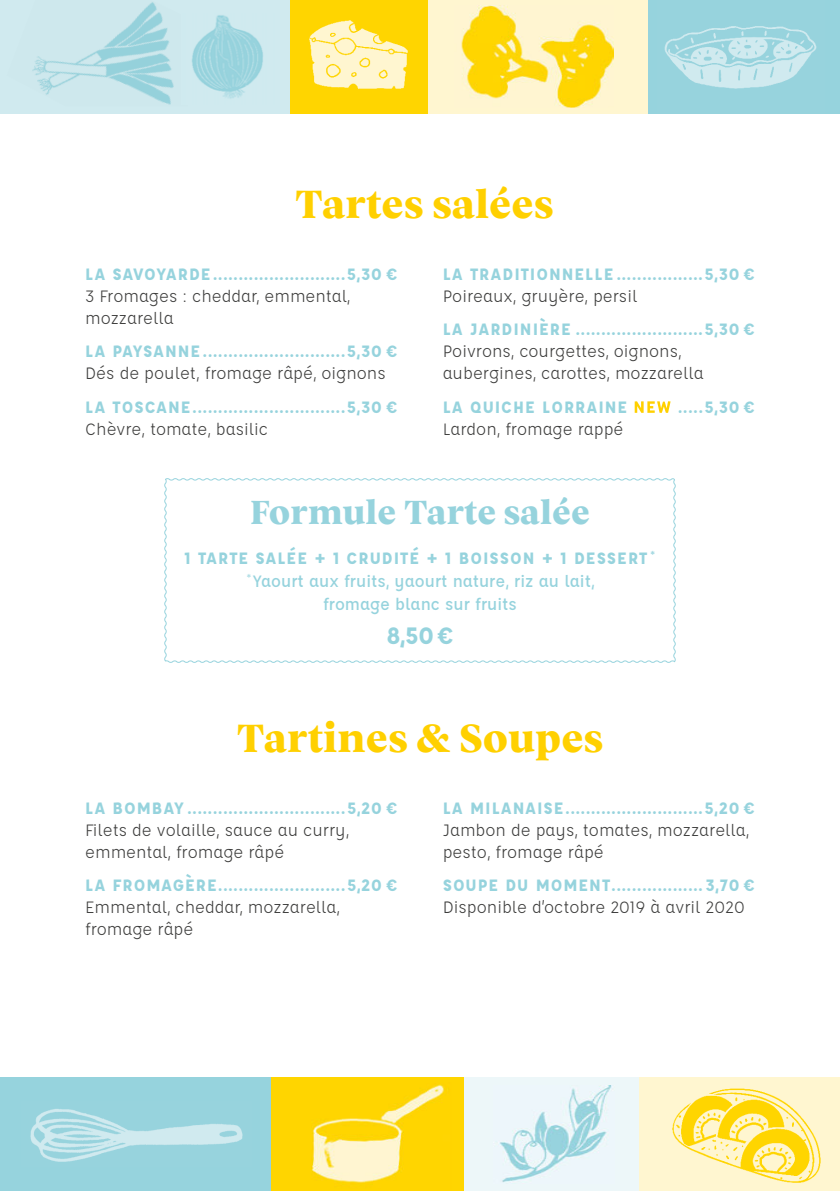
<style>
.page{position:relative;width:840px;height:1191px;background:#fff}
.page>*{position:absolute;margin:0;border:0;box-sizing:border-box;transform-origin:0 0}
.t1{font:800 40px "TRY Vesterbro";color:#ffd000}
.t2{font:800 34px "TRY Vesterbro";color:#96d3dd}
.t3{font:700 26px "Affogato";color:#96d3dd}
.t4{font:700 18px "Affogato";letter-spacing:.05em;color:#96d3dd}
.t5{font:18px/22px "Affogato";color:#3c3c3b}
.t6{font:500 18px/23px "Affogato";color:#96d3dd;text-align:center}
.s1{font-weight:700}
</style>
<div class="page">
<div style="left:0;top:0;width:290px;height:113px;background:#d0eaef"></div>
<div style="left:633px;top:1078px;width:206px;height:113px;background:#fff6d0"></div>
<div style="left:428px;top:0;width:220px;height:113px;background:#fff6d0"></div>
<div style="left:648px;top:0;width:191px;height:113px;background:#96d3dd"></div>
<div style="left:0;top:1078px;width:271px;height:113px;background:#96d3dd"></div>
<div style="left:271px;top:1078px;width:193px;height:113px;background:#ffd500"></div>
<div style="left:464px;top:1078px;width:175px;height:113px;background:#edf7f9"></div>
<img style="left:311px;top:1084px;width:137px;height:99px">
<img style="left:461px;top:6px;width:152px;height:101px">
<img style="left:500px;top:1085px;width:112px;height:97px">
<svg style="left:634px;top:401px;width:36px;height:12px"></svg>
<svg style="left:164px;top:478px;width:511px;height:185px"></svg>
<img style="left:664px;top:26px;width:153px;height:63px">
<img style="left:32px;top:2px;width:142px;height:103px">
<img style="left:30px;top:1109px;width:213px;height:53px">
<img style="left:192px;top:15px;width:71px;height:84px">
<div style="left:290px;top:0;width:137px;height:113px;background:#ffd500"></div>
<img style="left:309px;top:20px;width:99px;height:69px">
<img style="left:672px;top:1088px;width:148px;height:95px">
<h1 class="t1" style="left:295px;top:178px;width:260px">Tartes salées</h1>
<p class="t4" style="left:85px;top:263px;width:313px">LA SAVOYARDE..........................5,30 €</p>
<p class="t5" style="left:85px;top:285px;width:266px">3 Fromages : cheddar, emmental, mozzarella</p>
<p class="t4" style="left:85px;top:340px;width:313px">LA PAYSANNE............................5,30 €</p>
<p class="t5" style="left:85px;top:362px;width:302px">Dés de poulet, fromage râpé, oignons</p>
<p class="t4" style="left:85px;top:395px;width:313px">LA TOSCANE..............................5,30 €</p>
<p class="t5" style="left:85px;top:418px;width:184px">Chèvre, tomate, basilic</p>
<p class="t4" style="left:442px;top:263px;width:313px">LA TRADITIONNELLE .................5,30 €</p>
<p class="t5" style="left:442px;top:285px;width:196px">Poireaux, gruyère, persil</p>
<p class="t4" style="left:442px;top:318px;width:313px">LA JARDINIÈRE .........................5,30 €</p>
<p class="t5" style="left:442px;top:340px;width:262px">Poivrons, courgettes, oignons, aubergines, carottes, mozzarella</p>
<p class="t4" style="left:442px;top:395px;width:186px">LA QUICHE LORRAINE</p>
<p class="t4" style="left:677px;top:395px;width:78px">.....5,30 €</p>
<p class="t5" style="left:442px;top:418px;width:182px">Lardon, fromage rappé</p>
<h2 class="t2" style="left:250px;top:489px;width:341px">Formule Tarte salée</h2>
<p class="t6" style="left:184px;top:546px;width:472px"><span class="s1">1 TARTE SALÉE + 1 CRUDITÉ + 1 BOISSON + 1 DESSERT</span> <sup>* </sup><sup>*</sup>Yaourt aux fruits, yaourt nature, riz au lait,<br>fromage blanc sur fruits</p>
<h3 class="t3" style="left:386px;top:618px;width:69px">8,50€</h3>
<h1 class="t1" style="left:236px;top:712px;width:368px">Tartines &amp; Soupes</h1>
<p class="t4" style="left:85px;top:796px;width:313px">LA BOMBAY ...............................5,20 €</p>
<p class="t5" style="left:85px;top:819px;width:265px">Filets de volaille, sauce au curry, emmental, fromage râpé</p>
<p class="t4" style="left:85px;top:874px;width:313px">LA FROMAGÈRE.........................5,20 €</p>
<p class="t5" style="left:85px;top:896px;width:256px">Emmental, cheddar, mozzarella, fromage râpé</p>
<p class="t4" style="left:442px;top:796px;width:313px">LA MILANAISE...........................5,20 €</p>
<p class="t5" style="left:442px;top:819px;width:308px">Jambon de pays, tomates, mozzarella, pesto, fromage râpé</p>
<p class="t4" style="left:442px;top:874px;width:313px">SOUPE DU MOMENT..................3,70 €</p>
<p class="t5" style="left:442px;top:896px;width:303px">Disponible d’octobre 2019 à avril 2020</p>
</div>
